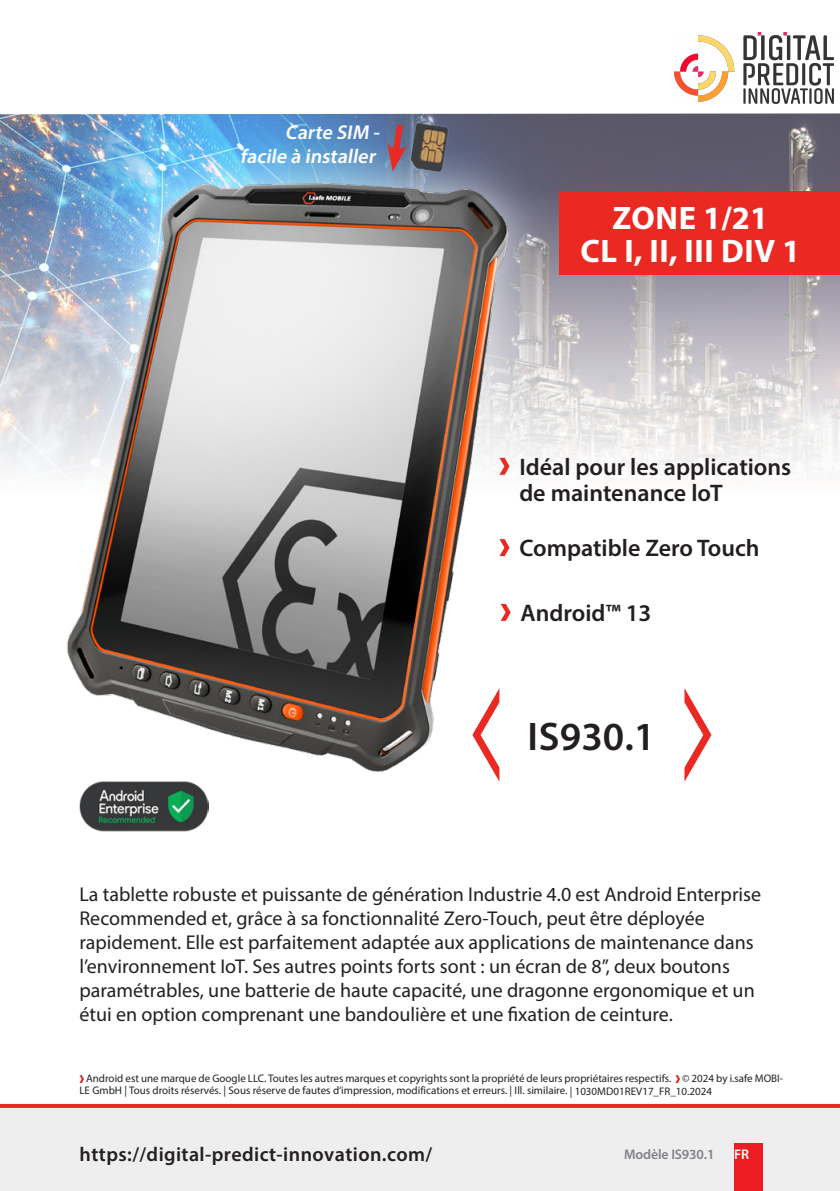
<style>
.page{position:relative;width:840px;height:1191px;background:#fff}
.page>*{position:absolute;margin:0;border:0;box-sizing:border-box;transform-origin:0 0}
.t1{font:600 40px "Myriad Pro";letter-spacing:.005em;color:#231f20}
.t2{font:700 32.6px "Myriad Pro";letter-spacing:.02em;color:#fff}
.t3{font:600 24px/26px "Myriad Pro";color:#231f20}
.t4{font:20px/24px "Myriad Pro";color:#231f20}
.t5{font:600 20px "Myriad Pro";letter-spacing:.02em;color:#231f20}
.t6{font:italic 600 20px "Myriad Pro";color:#fff}
.t7{font:600 14px "Myriad Pro";letter-spacing:-.01em;color:#808285}
.t8{font:600 14px "Myriad Pro";color:#fff}
.CB_AF_Footer-Datasheet{font:11px/12px "Myriad Pro";color:#231f20}
</style>
<div class="page">
<div style="left:0;top:1106px;width:839px;height:85px;background:#eeeeef"></div>
<svg style="left:0;top:1104px;width:839px;height:4px;background:#ea2c25"></svg>
<div style="left:733px;top:1143px;width:29px;height:48px;background:#ee1d23"></div>
<img style="left:0;top:113px;width:839px;height:360px">
<div style="left:559px;top:191px;width:280px;height:84px;background:#ea2922"></div>
<svg style="left:684px;top:688px;width:27px;height:93px"></svg>
<div style="left:20px;top:134px;width:534px;height:683px;background:#fff;opacity:.75"></div>
<img style="left:62px;top:169px;width:456px;height:622px">
<img style="left:399px;top:118px;width:59px;height:60px">
<svg style="left:387px;top:118px;width:20px;height:53px"></svg>
<img style="left:79px;top:777px;width:129px;height:55px">
<svg style="left:499px;top:458px;width:10px;height:17px"></svg>
<svg style="left:500px;top:604px;width:10px;height:17px"></svg>
<svg style="left:499px;top:539px;width:10px;height:17px"></svg>
<svg style="left:79px;top:1075px;width:5px;height:8px"></svg>
<svg style="left:675px;top:1075px;width:4px;height:8px"></svg>
<img style="left:674px;top:32px;width:159px;height:71px">
<p class="t6" style="left:285px;top:119px;width:99px">Carte SIM -</p>
<p class="t6" style="left:240px;top:143px;width:140px">facile à installer</p>
<p class="t2" style="left:612px;top:197px;width:157px">ZONE 1/21</p>
<p class="t2" style="left:580px;top:229px;width:221px">CL I, II, III DIV 1</p>
<p class="t3" style="left:519px;top:453px;width:273px">Idéal pour les applications de maintenance loT</p>
<p class="t3" style="left:519px;top:534px;width:241px">Compatible Zero Touch</p>
<p class="t3" style="left:520px;top:599px;width:132px">Android™ 13</p>
<p class="t1" style="left:527px;top:711px;width:129px">IS930.1</p>
<p class="t4" style="left:79px;top:881px;width:683px">La tablette robuste et puissante de génération Industrie 4.0 est Android Enterprise Recommended et, grâce à sa fonctionnalité Zero-Touch, peut être déployée rapidement. Elle est parfaitement adaptée aux applications de maintenance dans l’environnement IoT. Ses autres points forts sont : un écran de 8’’, deux boutons paramétrables, une batterie de haute capacité, une dragonne ergonomique et un étui en option comprenant une bandoulière et une fixation de ceinture.</p>
<p class="CB_AF_Footer-Datasheet" style="left:79px;top:1071px;width:704px;text-indent:7px">Android est une marque de Google LLC. Toutes les autres marques et copyrights sont la propriété de leurs propriétaires respectifs. © 2024 by i.safe MOBI-<br>LE GmbH | Tous droits réservés. | Sous réserve de fautes d‘impression, modifications et erreurs. | Ill. similaire. | 1030MD01REV17_FR_10.2024</p>
<p class="t5" style="left:80px;top:1141px;width:354px">https://digital-predict-innovation.com/</p>
<p class="t7" style="left:624px;top:1145px;width:92px">Modèle IS930.1</p>
<p class="t8" style="left:733px;top:1145px;width:17px">FR</p>
</div>
